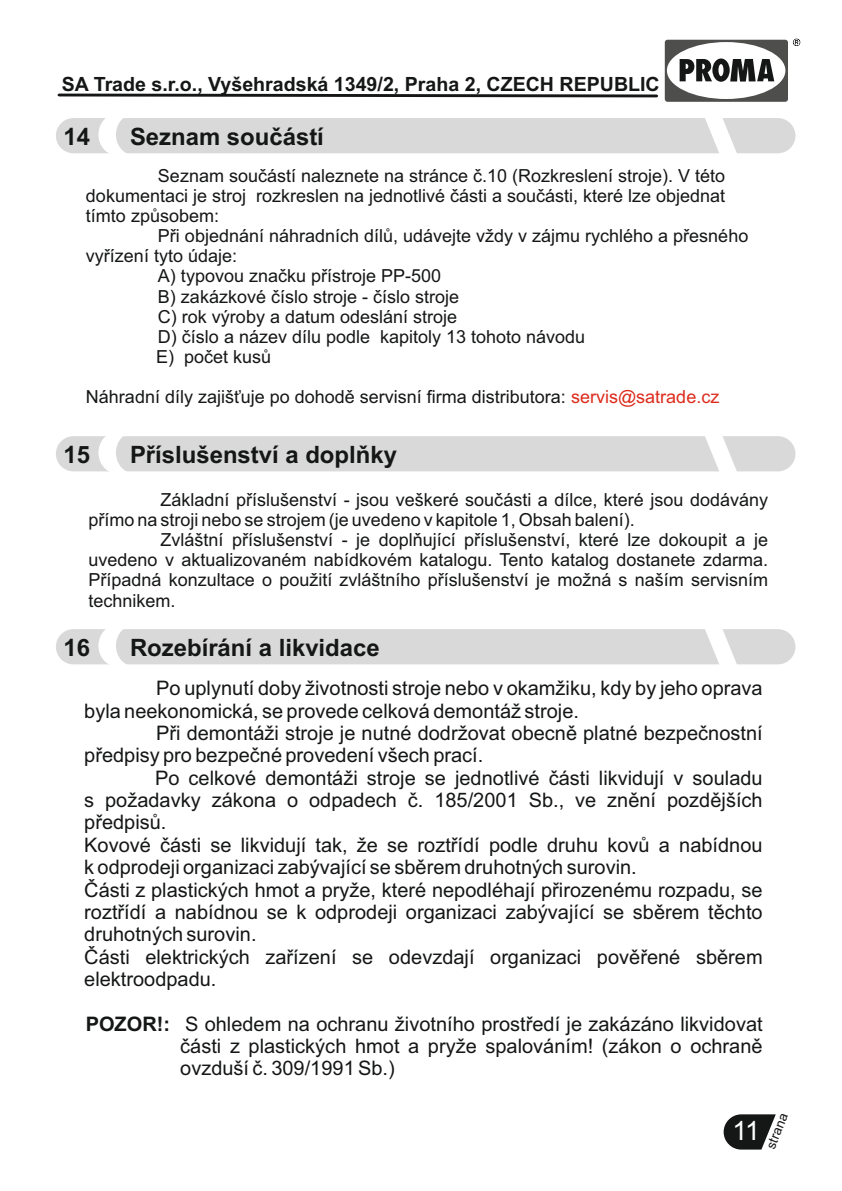
<style>
.page{position:relative;width:842px;height:1191px;background:#fff}
.page>*{position:absolute;margin:0;border:0;box-sizing:border-box;transform-origin:0 0}
.t1{font:26.6px "Arial";color:#fff}
.t2{font:700 23.8px "Arial";color:#151616}
.t3{font:20px/22.4px "Arial";color:#151616}
.t4{font:700 19.6px "Arial";color:#151616}
.t5{font:18px/20.2px "Arial";color:#151616;text-align:justify}
.t6{font:13.4px "Arial";color:#151616}
.s1{color:#dd2b1c}
.s2{font-weight:700}
</style>
<div class="page">
<svg style="left:724px;top:1114px;width:52px;height:35px"></svg>
<svg style="left:665px;top:39px;width:135px;height:63px"></svg>
<svg style="left:58px;top:94px;width:600px;height:3px"></svg>
<div style="left:56px;top:118px;width:739px;height:35px;background:#d9d9da;border-radius:18px"></div>
<svg style="left:702px;top:118px;width:38px;height:36px"></svg>
<svg style="left:98px;top:118px;width:36px;height:36px"></svg>
<div style="left:56px;top:436px;width:739px;height:35px;background:#d9d9da;border-radius:18px"></div>
<svg style="left:702px;top:436px;width:38px;height:36px"></svg>
<svg style="left:98px;top:436px;width:36px;height:36px"></svg>
<div style="left:56px;top:629px;width:739px;height:35px;background:#d9d9da;border-radius:18px"></div>
<svg style="left:702px;top:629px;width:38px;height:36px"></svg>
<svg style="left:98px;top:629px;width:36px;height:36px"></svg>
<p class="t4" style="left:62px;top:77px;width:599px">SA Trade s.r.o., Vyšehradská 1349/2, Praha 2, CZECH REPUBLIC</p>
<p class="t2" style="left:64px;top:127px;width:28px">14</p>
<p class="t2" style="left:130px;top:127px;width:195px">Seznam součástí</p>
<p class="t5" style="left:86px;top:167px;width:641px;text-indent:72px">Seznam součástí naleznete na stránce č.10 (Rozkreslení stroje). V této dokumentaci je stroj rozkreslen na jednotlivé části a součásti, které lze objednat tímto způsobem:</p>
<p class="t5" style="left:158px;top:227px;width:592px">Při objednání náhradních dílů, udávejte vždy v zájmu rychlého a přesného</p>
<p class="t5" style="left:86px;top:247px;width:153px">vyřízení tyto údaje:</p>
<p class="t5" style="left:158px;top:268px;width:285px">A) typovou značku přístroje PP-500</p>
<p class="t5" style="left:158px;top:288px;width:303px">B) zakázkové číslo stroje - číslo stroje</p>
<p class="t5" style="left:158px;top:308px;width:301px">C) rok výroby a datum odeslání stroje</p>
<p class="t5" style="left:158px;top:328px;width:429px">D) číslo a název dílu podle kapitoly 13 tohoto návodu</p>
<p class="t5" style="left:156px;top:348px;width:117px">E) počet kusů</p>
<p class="t5" style="left:86px;top:388px;width:635px">Náhradní díly zajišťuje po dohodě servisní firma distributora: <span class="s1">servis@satrade.cz</span></p>
<p class="t2" style="left:64px;top:445px;width:28px">15</p>
<p class="t2" style="left:130px;top:445px;width:268px">Příslušenství a doplňky</p>
<p class="t5" style="left:89px;top:491px;width:681px;text-indent:72px">Základní příslušenství - jsou veškeré součásti a dílce, které jsou dodávány přímo na stroji nebo se strojem (je uvedeno v kapitole 1, Obsah balení).</p>
<p class="t5" style="left:89px;top:531px;width:681px;text-indent:72px">Zvláštní příslušenství - je doplňující příslušenství, které lze dokoupit a je uvedeno v aktualizovaném nabídkovém katalogu. Tento katalog dostanete zdarma.<br>Případná konzultace o použití zvláštního příslušenství je možná s naším servisním technikem.</p>
<p class="t2" style="left:64px;top:638px;width:28px">16</p>
<p class="t2" style="left:130px;top:638px;width:251px">Rozebírání a likvidace</p>
<p class="t3" style="left:84px;top:679px;width:680px;text-indent:72px">Po uplynutí doby životnosti stroje nebo v okamžiku, kdy by jeho oprava byla neekonomická, se provede celková demontáž stroje.</p>
<p class="t3" style="left:84px;top:723px;width:680px;text-indent:72px">Při demontáži stroje je nutné dodržovat obecně platné bezpečnostní předpisy pro bezpečné provedení všech prací.</p>
<p class="t3" style="left:84px;top:768px;width:680px;text-indent:71px">Po celkové demontáži stroje se jednotlivé části likvidují v souladu s požadavky zákona o odpadech č. 185/2001 Sb., ve znění pozdějších předpisů.<br>Kovové části se likvidují tak, že se roztřídí podle druhu kovů a nabídnou k odprodeji organizaci zabývající se sběrem druhotných surovin.<br>Části z plastických hmot a pryže, které nepodléhají přirozenému rozpadu, se roztřídí a nabídnou se k odprodeji organizaci zabývající se sběrem těchto druhotných surovin.<br>Části elektrických zařízení se odevzdají organizaci pověřené sběrem elektroodpadu.</p>
<p class="t3" style="left:180px;top:1014px;width:584px;text-align:justify;text-indent:-94px"><span class="s2">POZOR!:</span> S ohledem na ochranu životního prostředí je zakázáno likvidovat části z plastických hmot a pryže spalováním! (zákon o ochraně ovzduší č. 309/1991 Sb.)</p>
<h1 class="t1" style="left:732px;top:1120px;width:29px">11</h1>
<p class="t6" style="left:765px;top:1146px;width:39px;rotate:-68deg">strana</p>
</div>
